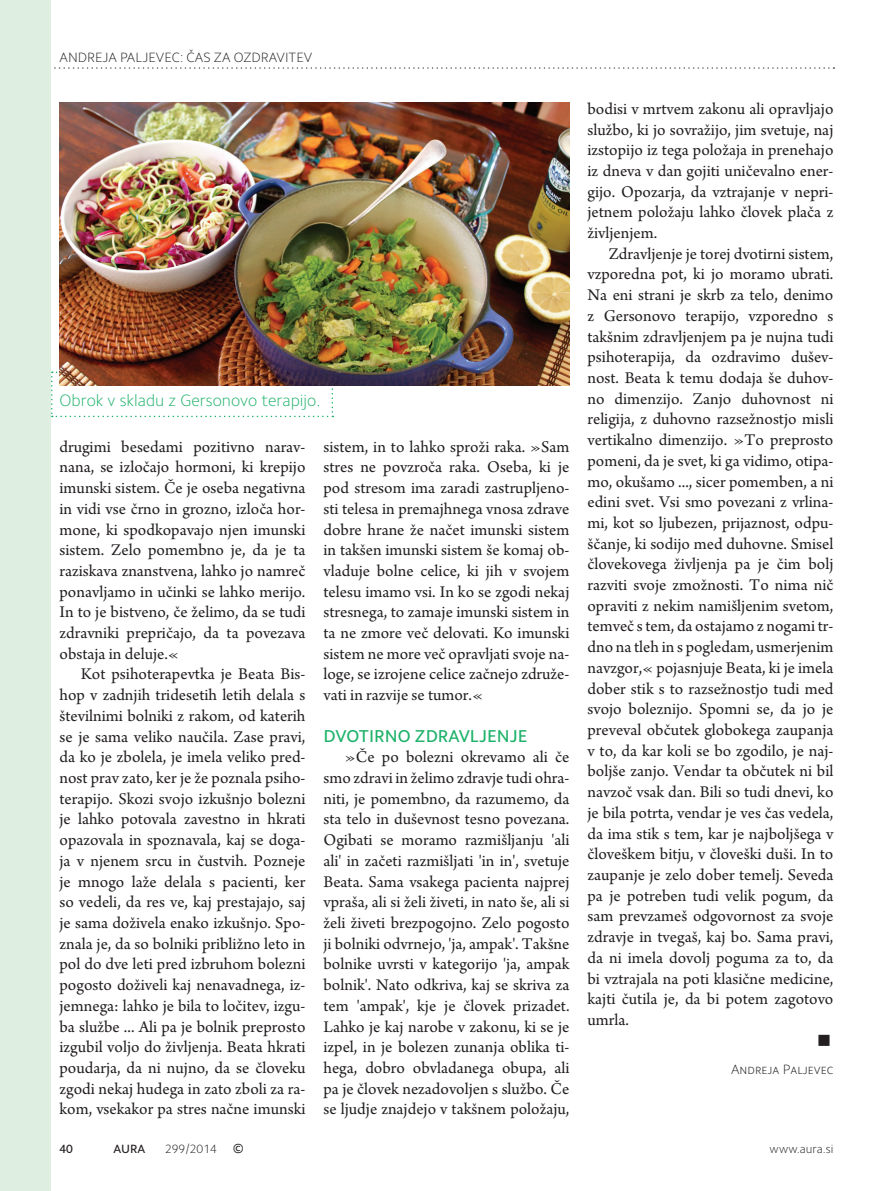
<style>
.page{position:relative;width:893px;height:1191px;background:#fff}
.page>*{position:absolute;margin:0;border:0;box-sizing:border-box;transform-origin:0 0}
.t1{font:17.25px/20.7px "Arno Pro";color:#231f20;text-align:justify}
.t2{font:500 17.25px "Camphor Pro";color:#1eb26a}
.t3{font:100 16.5px "Camphor Pro";color:#1eb26a}
.t4{font:100 13.5px "Camphor Pro";color:#231f20}
.t5{font:100 12px "Camphor Pro";color:#231f20}
.t6{font:500 12px "Camphor Pro";color:#231f20}
.t7{font:12px "Zapf Dingbats Normal";color:#231f20}
.s1{font-weight:500;font-size:13.2px}
</style>
<div class="page">
<svg style="left:54px;top:67px;width:780px;height:2px"></svg>
<div style="left:0;top:0;width:51px;height:1191px;background:#deefe2"></div>
<svg style="left:51px;top:371px;width:282px;height:46px"></svg>
<img style="left:60px;top:102px;width:509px;height:283px">
<p class="t4" style="left:60px;top:49px;width:254px">ANDREJA PALJEVEC: ČAS ZA OZDRAVITEV</p>
<p class="t3" style="left:60px;top:390px;width:262px">Obrok v skladu z Gersonovo terapijo.</p>
<p class="t1" style="left:60px;top:437px;width:247px">drugimi besedami pozitivno narav&shy;nana, se izločajo hormoni, ki krepijo imunski sistem. Če je oseba negativna in vidi vse črno in grozno, izloča hor&shy;mone, ki spodkopavajo njen imunski sistem. Zelo pomembno je, da je ta raziskava znanstvena, lahko jo namreč ponavljamo in učinki se lahko merijo.<br>In to je bistveno, če želimo, da se tudi zdravniki prepričajo, da ta povezava obstaja in deluje.«</p>
<p class="t1" style="left:60px;top:665px;width:248px;text-indent:21px">Kot psihoterapevtka je Beata Bis&shy;hop v zadnjih tridesetih letih delala s številnimi bolniki z rakom, od katerih se je sama veliko naučila. Zase pravi, da ko je zbolela, je imela veliko pred&shy;nost prav zato, ker je že poznala psiho&shy;terapijo. Skozi svojo izkušnjo bolezni je lahko potovala zavestno in hkrati opazovala in spoznavala, kaj se doga&shy;ja v njenem srcu in čustvih. Pozneje je mnogo laže delala s pacienti, ker so vedeli, da res ve, kaj prestajajo, saj je sama doživela enako izkušnjo. Spo&shy;znala je, da so bolniki približno leto in pol do dve leti pred izbruhom bolezni pogosto doživeli kaj nenavadnega, iz&shy;jemnega: lahko je bila to ločitev, izgu&shy;ba službe ... Ali pa je bolnik preprosto izgubil voljo do življenja. Beata hkrati poudarja, da ni nujno, da se človeku zgodi nekaj hudega in zato zboli za ra&shy;kom, vsekakor pa stres načne imunski</p>
<p class="t1" style="left:323px;top:437px;width:247px">sistem, in to lahko sproži raka. »Sam stres ne povzroča raka. Oseba, ki je pod stresom ima zaradi zastrupljeno&shy;sti telesa in premajhnega vnosa zdrave dobre hrane že načet imunski sistem in takšen imunski sistem še komaj ob&shy;vladuje bolne celice, ki jih v svojem telesu imamo vsi. In ko se zgodi nekaj stresnega, to zamaje imunski sistem in ta ne zmore več delovati. Ko imunski sistem ne more več opravljati svoje na&shy;loge, se izrojene celice začnejo združe&shy;vati in razvije se tumor.«</p>
<p class="t2" style="left:323px;top:725px;width:205px">DVOTIRNO ZDRAVLJENJE</p>
<p class="t1" style="left:323px;top:747px;width:248px;text-indent:21px">»Če po bolezni okrevamo ali če smo zdravi in želimo zdravje tudi ohra&shy;niti, je pomembno, da razumemo, da sta telo in duševnost tesno povezana.<br>Ogibati se moramo razmišljanju 'ali ali' in začeti razmišljati 'in in', svetuje Beata. Sama vsakega pacienta najprej vpraša, ali si želi živeti, in nato še, ali si želi živeti brezpogojno. Zelo pogosto ji bolniki odvrnejo, 'ja, ampak'. Takšne bolnike uvrsti v kategorijo 'ja, ampak bolnik'. Nato odkriva, kaj se skriva za tem 'ampak', kje je človek prizadet.<br>Lahko je kaj narobe v zakonu, ki se je izpel, in je bolezen zunanja oblika ti&shy;hega, dobro obvladanega obupa, ali pa je človek nezadovoljen s službo. Če se ljudje znajdejo v takšnem položaju,</p>
<p class="t1" style="left:587px;top:99px;width:247px">bodisi v mrtvem zakonu ali opravljajo službo, ki jo sovražijo, jim svetuje, naj izstopijo iz tega položaja in prenehajo iz dneva v dan gojiti uničevalno ener&shy;gijo. Opozarja, da vztrajanje v nepri&shy;jetnem položaju lahko človek plača z življenjem.</p>
<p class="t1" style="left:587px;top:244px;width:247px;text-indent:21px">Zdravljenje je torej dvotirni sistem, vzporedna pot, ki jo moramo ubrati.<br>Na eni strani je skrb za telo, denimo z Gersonovo terapijo, vzporedno s takšnim zdravljenjem pa je nujna tudi psihoterapija, da ozdravimo dušev&shy;nost. Beata k temu dodaja še duhov&shy;no dimenzijo. Zanjo duhovnost ni religija, z duhovno razsežnostjo misli vertikalno dimenzijo. »To preprosto pomeni, da je svet, ki ga vidimo, otipa&shy;mo, okušamo ..., sicer pomemben, a ni edini svet. Vsi smo povezani z vrlina&shy;mi, kot so ljubezen, prijaznost, odpu&shy;ščanje, ki sodijo med duhovne. Smisel človekovega življenja pa je čim bolj razviti svoje zmožnosti. To nima nič opraviti z nekim namišljenim svetom, temveč s tem, da ostajamo z nogami tr&shy;dno na tleh in s pogledam, usmerjenim navzgor,« pojasnjuje Beata, ki je imela dober stik s to razsežnostjo tudi med svojo boleznijo. Spomni se, da jo je preveval občutek globokega zaupanja v to, da kar koli se bo zgodilo, je naj&shy;boljše zanjo. Vendar ta občutek ni bil navzoč vsak dan. Bili so tudi dnevi, ko je bila potrta, vendar je ves čas vedela, da ima stik s tem, kar je najboljšega v človeškem bitju, v človeški duši. In to zaupanje je zelo dober temelj. Seveda pa je potreben tudi velik pogum, da sam prevzameš odgovornost za svoje zdravje in tvegaš, kaj bo. Sama pravi, da ni imela dovolj poguma za to, da bi vztrajala na poti klasične medicine, kajti čutila je, da bi potem zagotovo umrla.</p>
<p class="t7" style="left:818px;top:1034px;width:13px">■</p>
<p class="t4" style="left:731px;top:1060px;width:104px">Andreja Paljevec</p>
<p class="t6" style="left:60px;top:1141px;width:15px">40</p>
<p class="t6" style="left:114px;top:1141px;width:33px">AURA</p>
<p class="t5" style="left:165px;top:1141px;width:80px">299/2014 <span class="s1">©</span></p>
<p class="t5" style="left:769px;top:1141px;width:65px">www.aura.si</p>
</div>
